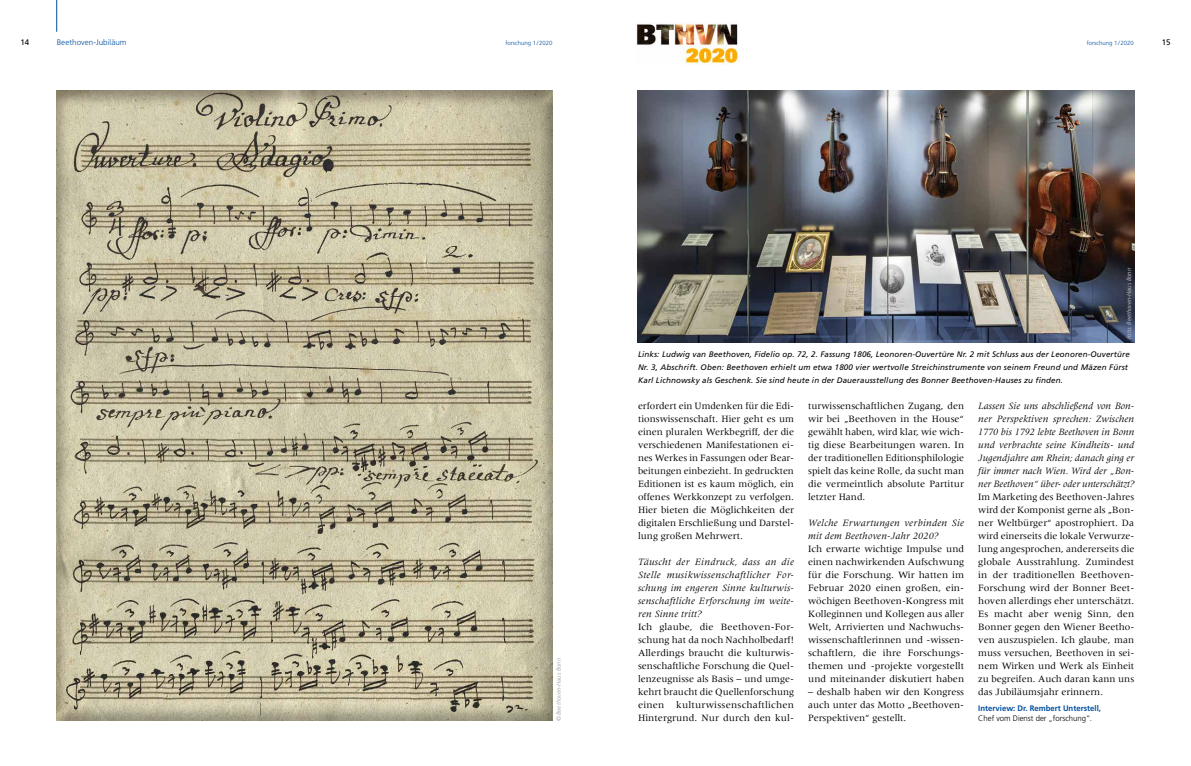
<style>
.page{position:relative;width:1191px;height:766px;background:#fff}
.page>*{position:absolute;margin:0;border:0;box-sizing:border-box;transform-origin:0 0}
.t1{font:10px/13px "Meridien LT Std";color:#000;text-align:justify}
.t2{font:italic 10px/13px "Meridien LT Std";letter-spacing:.02em;color:#000;text-align:justify}
.t3{font:italic 8px/13px "Frutiger LT Std";letter-spacing:.015em;color:#000}
.t4{font:700 8px "Frutiger LT Std";color:#004f9f}
.t5{font:300 8px "Frutiger LT Std";color:#000}
.t6{font:300 8px "Frutiger LT Std";letter-spacing:.005em;color:#004f9f}
.t7{font:8px "Frutiger LT Std";color:#000}
.t8{font:300 6px "Frutiger LT Std";color:#004f9f}
.t9{font:italic 300 6px "Frutiger LT Std";color:#d0d0d0}
.t10{font:italic 300 6px "Frutiger LT Std";color:#9d9d9c}
</style>
<div class="page">
<hr style="left:56px;top:0;width:1px;height:32px;background:#004f9f">
<div style="left:56px;top:89px;width:498px;height:632px;background:#000;opacity:.3"></div>
<img style="left:638px;top:90px;width:496px;height:252px">
<img style="left:636px;top:23px;width:103px;height:41px">
<p class="t7" style="left:20px;top:37px;width:10px">14</p>
<p class="t6" style="left:57px;top:37px;width:71px">Beethoven-Jubiläum</p>
<p class="t8" style="left:505px;top:39px;width:49px">forschung 1/2020</p>
<p class="t8" style="left:1086px;top:39px;width:49px">forschung 1/2020</p>
<p class="t7" style="left:1161px;top:37px;width:10px">15</p>
<p class="t9" style="left:1125px;top:339px;width:73px;rotate:-90deg">Foto: Beethoven-Haus Bonn</p>
<p class="t10" style="left:555px;top:721px;width:65px;rotate:-90deg">© Beethoven-Haus Bonn</p>
<p class="t3" style="left:638px;top:347px;width:493px">Links: Ludwig van Beethoven, Fidelio op. 72, 2. Fassung 1806, Leonoren-Ouvertüre Nr. 2 mit Schluss aus der Leonoren-Ouvertüre<br>Nr. 3, Abschrift. Oben: Beethoven erhielt um etwa 1800 vier wertvolle Streichinstrumente von seinem Freund und Mäzen Fürst<br>Karl Lichnowsky als Geschenk. Sie sind heute in der Dauerausstellung des Bonner Beethoven-Hauses zu finden.</p>
<p class="t1" style="left:638px;top:399px;width:157px">erfordert ein Umdenken für die Edi&shy;tionswissenschaft. Hier geht es um einen pluralen Werkbegriff, der die verschiedenen Manifestationen ei&shy;nes Werkes in Fassungen oder Bear&shy;beitungen einbezieht. In gedruckten Editionen ist es kaum möglich, ein offenes Werkkonzept zu verfolgen.<br>Hier bieten die Möglichkeiten der digitalen Erschließung und Darstel&shy;lung großen Mehrwert.</p>
<p class="t2" style="left:638px;top:555px;width:157px">Täuscht der Eindruck, dass an die Stelle musikwissenschaftlicher For&shy;schung im engeren Sinne kulturwis&shy;senschaftliche Erforschung im weite&shy;ren Sinne tritt?</p>
<p class="t1" style="left:638px;top:620px;width:158px">Ich glaube, die Beethoven-For&shy;schung hat da noch Nachholbedarf!<br>Allerdings braucht die kulturwis&shy;senschaftliche Forschung die Quel&shy;lenzeugnisse als Basis – und umge&shy;kehrt braucht die Quellenforschung einen kulturwissenschaftlichen Hintergrund. Nur durch den kul-</p>
<p class="t1" style="left:808px;top:399px;width:157px">turwissenschaftlichen Zugang, den wir bei „Beethoven in the House“ gewählt haben, wird klar, wie wich&shy;tig diese Bearbeitungen waren. In der traditionellen Editionsphilologie spielt das keine Rolle, da sucht man die vermeintlich absolute Partitur letzter Hand.</p>
<p class="t2" style="left:808px;top:516px;width:157px">Welche Erwartungen verbinden Sie mit dem Beethoven-Jahr 2020?</p>
<p class="t1" style="left:808px;top:542px;width:158px">Ich erwarte wichtige Impulse und einen nachwirkenden Aufschwung für die Forschung. Wir hatten im Februar 2020 einen großen, ein&shy;wöchigen Beethoven-Kongress mit Kolleginnen und Kollegen aus aller Welt, Arrivierten und Nachwuchs&shy;wissenschaftlerinnen und -wissen&shy;schaftlern, die ihre Forschungs&shy;themen und -projekte vorgestellt und miteinander diskutiert haben</p>
<p class="t1" style="left:808px;top:685px;width:157px">– deshalb haben wir den Kongress auch unter das Motto „Beethoven-Perspektiven“ gestellt.</p>
<p class="t2" style="left:978px;top:399px;width:158px">Lassen Sie uns abschließend von Bon&shy;ner Perspektiven sprechen: Zwischen 1770 bis 1792 lebte Beethoven in Bonn und verbrachte seine Kindheits- und Jugendjahre am Rhein; danach ging er für immer nach Wien. Wird der „Bon&shy;ner Beethoven“ über- oder unterschätzt?</p>
<p class="t1" style="left:978px;top:490px;width:158px">Im Marketing des Beethoven-Jahres wird der Komponist gerne als „Bon&shy;ner Weltbürger“ apostrophiert. Da wird einerseits die lokale Verwurze&shy;lung angesprochen, andererseits die globale Ausstrahlung. Zumindest in der traditionellen Beethoven-Forschung wird der Bonner Beet&shy;hoven allerdings eher unterschätzt.<br>Es macht aber wenig Sinn, den Bonner gegen den Wiener Beetho&shy;ven auszuspielen. Ich glaube, man muss versuchen, Beethoven in sei&shy;nem Wirken und Werk als Einheit zu begreifen. Auch daran kann uns das Jubiläumsjahr erinnern.</p>
<p class="t4" style="left:978px;top:703px;width:124px">Interview: Dr. Rembert Unterstell,</p>
<p class="t5" style="left:978px;top:713px;width:115px">Chef vom Dienst der „forschung“.</p>
</div>
